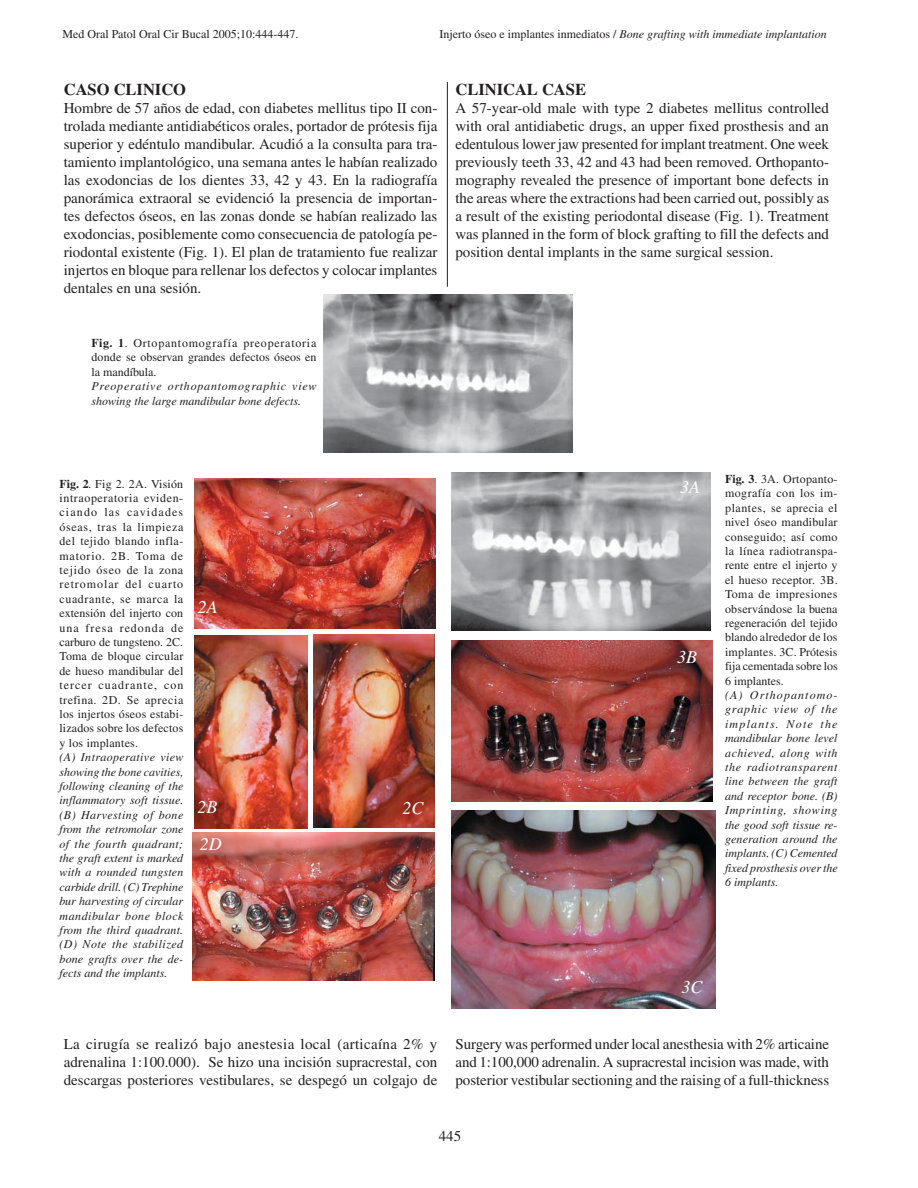
<style>
.page{position:relative;width:918px;height:1188px;background:#fff}
.page>*{position:absolute;margin:0;border:0;box-sizing:border-box;transform-origin:0 0}
.t1{font:italic 18px "Times";color:#fff}
.t2{font:700 16.5px "Times";color:#231f20}
.t3{font:15px/18px "Times";color:#231f20;text-align:justify}
.t4{font:12px/14.4px "Times";color:#231f20;text-align:justify}
.t5{font:italic 12px/14.4px "Times";color:#231f20;text-align:justify}
.t6{font:italic 12px/14.4px "Times";letter-spacing:.035em;color:#231f20}
.s1{font-style:normal}
.s2{font-weight:700}
.s3{font-style:italic}
</style>
<div class="page">
<hr style="left:447px;top:82px;width:1px;height:205px;background:#231f20">
<img style="left:323px;top:294px;width:249px;height:158px">
<img style="left:194px;top:479px;width:242px;height:150px">
<img style="left:195px;top:635px;width:113px;height:193px">
<img style="left:314px;top:634px;width:121px;height:194px">
<img style="left:192px;top:832px;width:243px;height:149px">
<img style="left:452px;top:473px;width:258px;height:157px">
<img style="left:452px;top:641px;width:260px;height:161px">
<img style="left:452px;top:811px;width:263px;height:197px">
<p class="t4" style="left:63px;top:28px;width:238px">Med Oral Patol Oral Cir Bucal 2005;10:444-447.</p>
<p class="t5" style="left:440px;top:28px;width:389px"><span class="s1">Injerto óseo e implantes inmediatos /</span> Bone grafting with immediate implantation</p>
<p class="t2" style="left:64px;top:84px;width:124px">CASO CLINICO</p>
<p class="t3" style="left:64px;top:101px;width:375px">Hombre de 57 años de edad, con diabetes mellitus tipo II con&shy;trolada mediante antidiabéticos orales, portador de prótesis fija superior y edéntulo mandibular. Acudió a la consulta para tra&shy;tamiento implantológico, una semana antes le habían realizado las exodoncias de los dientes 33, 42 y 43. En la radiografía panorámica extraoral se evidenció la presencia de importan&shy;tes defectos óseos, en las zonas donde se habían realizado las exodoncias, posiblemente como consecuencia de patología pe&shy;riodontal existente (Fig. 1). El plan de tratamiento fue realizar injertos en bloque para rellenar los defectos y colocar implantes dentales en una sesión.</p>
<p class="t2" style="left:455px;top:84px;width:132px">CLINICAL CASE</p>
<p class="t3" style="left:455px;top:101px;width:375px">A 57-year-old male with type 2 diabetes mellitus controlled with oral antidiabetic drugs, an upper fixed prosthesis and an edentulous lower jaw presented for implant treatment. One week previously teeth 33, 42 and 43 had been removed. Orthopanto&shy;mography revealed the presence of important bone defects in the areas where the extractions had been carried out, possibly as a result of the existing periodontal disease (Fig. 1). Treatment was planned in the form of block grafting to fill the defects and position dental implants in the same surgical session.</p>
<p class="t4" style="left:91px;top:337px;width:227px"><span class="s2">Fig. 1</span>. Ortopantomografía preoperatoria donde se observan grandes defectos óseos en la mandíbula.</p>
<p class="t6" style="left:91px;top:380px;width:226px">Preoperative orthopantomographic view showing the large mandibular bone defects.</p>
<p class="t4" style="left:60px;top:478px;width:125px"><span class="s2">Fig. 2</span><span class="s3">.</span> Fig 2. 2A. Visión intraoperatoria eviden&shy;ciando las cavidades óseas, tras la limpieza del tejido blando infla&shy;matorio. 2B. Toma de tejido óseo de la zona retromolar del cuarto cuadrante, se marca la extensión del injerto con una fresa redonda de carburo de tungsteno. 2C.<br>Toma de bloque circular de hueso mandibular del tercer cuadrante, con trefina. 2D. Se aprecia los injertos óseos estabi&shy;lizados sobre los defectos y los implantes.</p>
<p class="t5" style="left:60px;top:751px;width:125px">(A) Intraoperative view showing the bone cavities, following cleaning of the inflammatory soft tissue. (B) Harvesting of bone from the retromolar zone of the fourth quadrant; the graft extent is marked with a rounded tungsten carbide drill. (C) Trephine bur harvesting of circular mandibular bone block from the third quadrant. (D) Note the stabilized bone grafts over the de&shy;fects and the implants.</p>
<p class="t1" style="left:198px;top:601px;width:21px">2A</p>
<p class="t1" style="left:198px;top:800px;width:21px">2B</p>
<p class="t1" style="left:402px;top:802px;width:23px">2C</p>
<p class="t1" style="left:200px;top:838px;width:23px">2D</p>
<p class="t1" style="left:680px;top:480px;width:21px">3A</p>
<p class="t1" style="left:677px;top:650px;width:21px">3B</p>
<p class="t4" style="left:725px;top:473px;width:114px"><span class="s2">Fig. 3</span>. 3A. Ortopanto&shy;mografía con los im&shy;plantes, se aprecia el nivel óseo mandibular conseguido; así como la línea radiotranspa&shy;rente entre el injerto y el hueso receptor. 3B.<br>Toma de impresiones observándose la buena regeneración del tejido blando alrededor de los implantes. 3C. Prótesis fija cementada sobre los 6 implantes.</p>
<p class="t5" style="left:725px;top:689px;width:114px">(A) Orthopantomo&shy;graphic view of the implants. Note the mandibular bone level achieved, along with the radiotransparent line between the graft and receptor bone. (B)<br>Imprinting, showing the good soft tissue re&shy;generation around the implants. (C) Cemented fixed prosthesis over the 6 implants.</p>
<p class="t1" style="left:681px;top:980px;width:23px">3C</p>
<p class="t3" style="left:64px;top:1037px;width:375px">La cirugía se realizó bajo anestesia local (articaína 2% y adrenalina 1:100.000). Se hizo una incisión supracrestal, con descargas posteriores vestibulares, se despegó un colgajo de</p>
<p class="t3" style="left:455px;top:1037px;width:375px">Surgery was performed under local anesthesia with 2% articaine and 1:100,000 adrenalin. A supracrestal incision was made, with posterior vestibular sectioning and the raising of a full-thickness</p>
<p class="t3" style="left:439px;top:1128px;width:24px">445</p>
</div>
